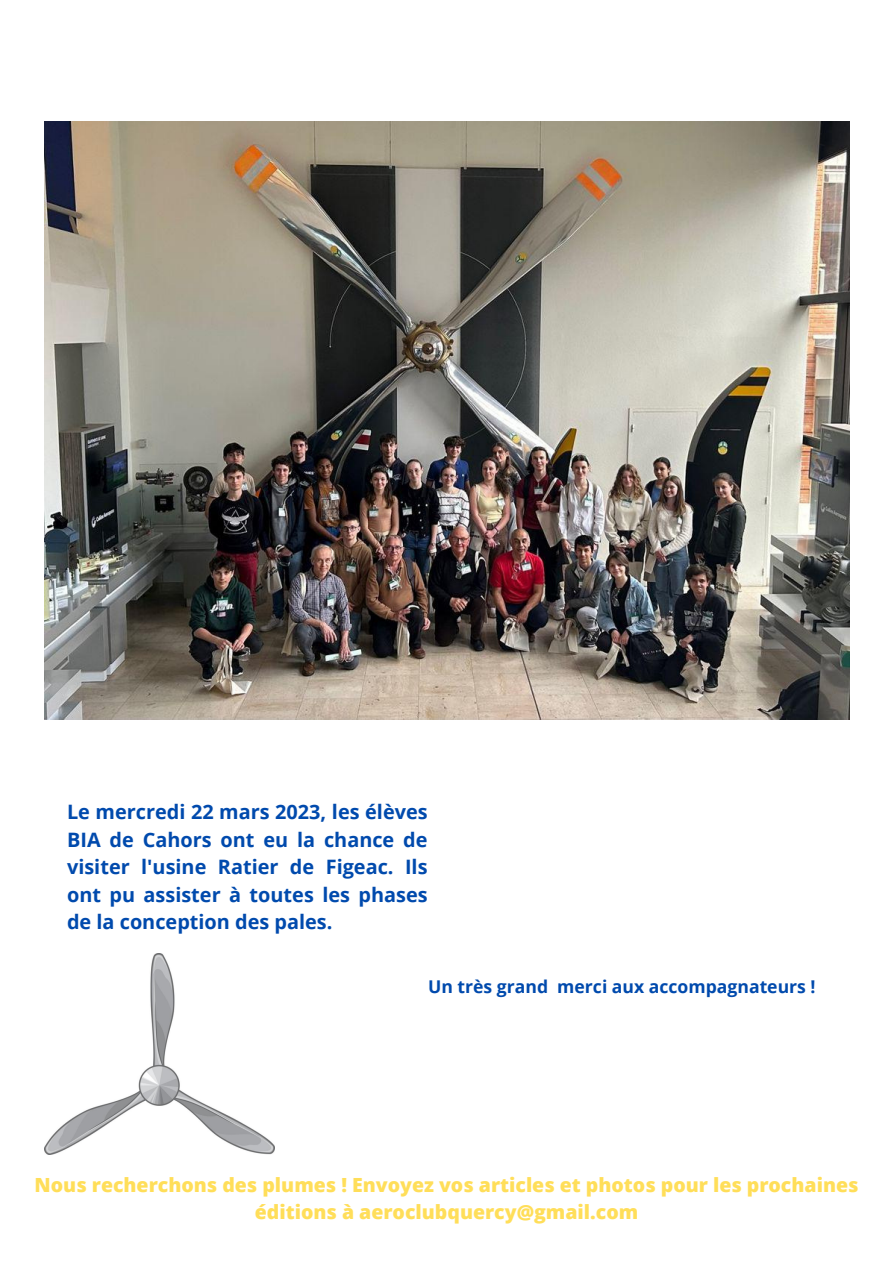
<style>
.page{position:relative;width:893px;height:1263px;background:#fff}
.page>*{position:absolute;margin:0;border:0;box-sizing:border-box;transform-origin:0 0}
.t1{font:700 19.88px/27.6px "Open Sans";color:#004aad;text-align:justify}
.t2{font:800 19.5px/27px "Open Sans";color:#ffde59;text-align:center}
.t3{font:700 17.62px "Open Sans";color:#004aad}
</style>
<div class="page">
<img style="left:44px;top:121px;width:805px;height:598px">
<img style="left:44px;top:953px;width:230px;height:201px">
<p class="t1" style="left:67px;top:797px;width:362px">Le mercredi 22 mars 2023, les élèves BIA de Cahors ont eu la chance de visiter l'usine Ratier de Figeac. Ils ont pu assister à toutes les phases de la conception des pales.</p>
<p class="t3" style="left:428px;top:974px;width:389px">Un très grand merci aux accompagnateurs !</p>
<p class="t2" style="left:35px;top:1171px;width:825px">Nous recherchons des plumes ! Envoyez vos articles et photos pour les prochaines éditions à aeroclubquercy@gmail.com</p>
</div>
